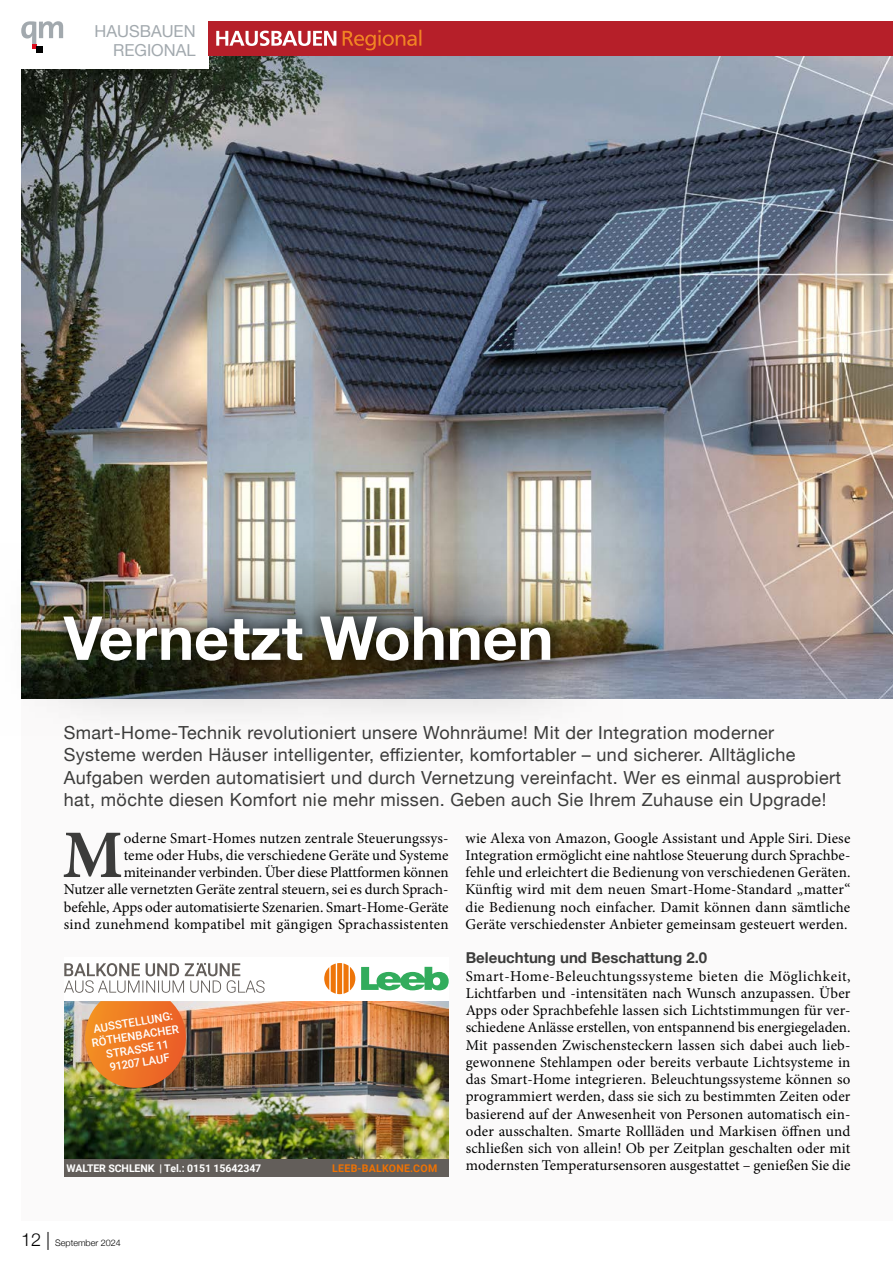
<style>
.page{position:relative;width:893px;height:1263px;background:#fff}
.page>*{position:absolute;margin:0;border:0;box-sizing:border-box;transform-origin:0 0}
.t1{font:700 68.1px "Minion Pro";color:#3c3c3b}
.t2{font:700 60.6px "Helvetica Neue";color:#fff}
.t3{font:18px/22.5px "Helvetica Neue";letter-spacing:.02em;color:#3c3c3b}
.t4{font:16.5px/19.5px "Helvetica Neue";color:#a2a9ae;text-align:right}
.t5{font:15px/17.2px "Minion Pro";color:#000;text-align:justify}
.t6{font:700 15px "Helvetica Neue";color:#3c3c3b}
.t7{font:500 11.25px/13.5px "Roboto";color:#fff;text-align:center}
.t8{font:700 10.5px "Roboto";letter-spacing:-.01em;color:#fff}
.t9{font:700 10.5px "Roboto";letter-spacing:.025em;color:#ee7203}
.t10{font:300 9px "Helvetica Neue";color:#000}
.s1{font-size:18px}
</style>
<div class="page">
<div style="left:21px;top:21px;width:872px;height:1199px;background:#fbfafa"></div>
<img style="left:21px;top:55px;width:872px;height:643px">
<div style="left:64px;top:957px;width:385px;height:219px;background:#fff"></div>
<div style="left:64px;top:1158px;width:385px;height:18px;background:#635e5a"></div>
<svg style="left:324px;top:963px;width:31px;height:31px"></svg>
<img style="left:64px;top:1002px;width:385px;height:157px">
<svg style="left:85px;top:1001px;width:101px;height:87px;background:#e0782d"></svg>
<svg style="left:64px;top:963px;width:201px;height:30px"></svg>
<svg style="left:361px;top:966px;width:88px;height:24px"></svg>
<div style="left:0;top:0;width:208px;height:68px;background:#fff"></div>
<div style="left:208px;top:21px;width:685px;height:34px;background:#b61f29"></div>
<svg style="left:343px;top:30px;width:78px;height:20px"></svg>
<svg style="left:216px;top:31px;width:120px;height:15px"></svg>
<svg style="left:21px;top:21px;width:42px;height:27px"></svg>
<div style="left:36px;top:46px;width:7px;height:6px;background:#000"></div>
<img style="left:21px;top:544px;width:602px;height:166px">
<img style="left:49px;top:601px;width:516px;height:75px">
<p class="t4" style="left:94px;top:22px;width:103px">HAUSBAUEN<br>REGIONAL</p>
<h2 class="t2" style="left:64px;top:591px;width:491px">Vernetzt Wohnen</h2>
<p class="t3" style="left:64px;top:722px;width:779px">Smart-Home-Technik revolutioniert unsere Wohnräume! Mit der Integration moderner Systeme werden Häuser intelligenter, effizienter, komfortabler – und sicherer. Alltägliche Aufgaben werden automatisiert und durch Vernetzung vereinfacht. Wer es einmal ausprobiert hat, möchte diesen Komfort nie mehr missen. Geben auch Sie Ihrem Zuhause ein Upgrade!</p>
<h1 class="t1" style="left:63px;top:807px;width:62px">M</h1>
<p class="t5" style="left:64px;top:829px;width:386px;text-align:right">oderne Smart-Homes nutzen zentrale Steuerungssys-<br>teme oder Hubs, die verschiedene Geräte und Systeme miteinander verbinden. Über diese Plattformen können<br>Nutzer alle vernetzten Geräte zentral steuern, sei es durch Sprach&shy;befehle, Apps oder automatisierte Szenarien. Smart-Home-Geräte sind zunehmend kompatibel mit gängigen Sprachassistenten</p>
<p class="t5" style="left:466px;top:829px;width:386px">wie Alexa von Amazon, Google Assistant und Apple Siri. Diese Integration ermöglicht eine nahtlose Steuerung durch Sprachbe&shy;fehle und erleichtert die Bedienung von verschiedenen Geräten.<br>Künftig wird mit dem neuen Smart-Home-Standard „matter“ die Bedienung noch einfacher. Damit können dann sämtliche Geräte verschiedenster Anbieter gemeinsam gesteuert werden.</p>
<p class="t6" style="left:466px;top:946px;width:243px">Beleuchtung und Beschattung 2.0</p>
<p class="t5" style="left:466px;top:967px;width:386px">Smart-Home-Beleuchtungssysteme bieten die Möglichkeit, Lichtfarben und -intensitäten nach Wunsch anzupassen. Über Apps oder Sprachbefehle lassen sich Lichtstimmungen für ver&shy;schiedene Anlässe erstellen, von entspannend bis energiegeladen.<br>Mit passenden Zwischensteckern lassen sich dabei auch lieb&shy;gewonnene Stehlampen oder bereits verbaute Lichtsysteme in das Smart-Home integrieren. Beleuchtungssysteme können so programmiert werden, dass sie sich zu bestimmten Zeiten oder basierend auf der Anwesenheit von Personen automatisch ein&shy;oder ausschalten. Smarte Rollläden und Markisen öffnen und schließen sich von allein! Ob per Zeitplan geschalten oder mit modernsten Temperatursensoren ausgestattet – genießen Sie die</p>
<p class="t7" style="left:88px;top:1023px;width:90px;rotate:-10deg">AUSSTELLUNG:<br>RÖTHENBACHER<br>STRASSE 11<br>91207 LAUF</p>
<p class="t8" style="left:67px;top:1160px;width:196px">WALTER SCHLENK | Tel.: 0151 15642347</p>
<p class="t9" style="left:332px;top:1160px;width:106px">LEEB-BALKONE.COM</p>
<p class="t10" style="left:21px;top:1235px;width:101px"><span class="s1">12 |</span> September 2024</p>
</div>
